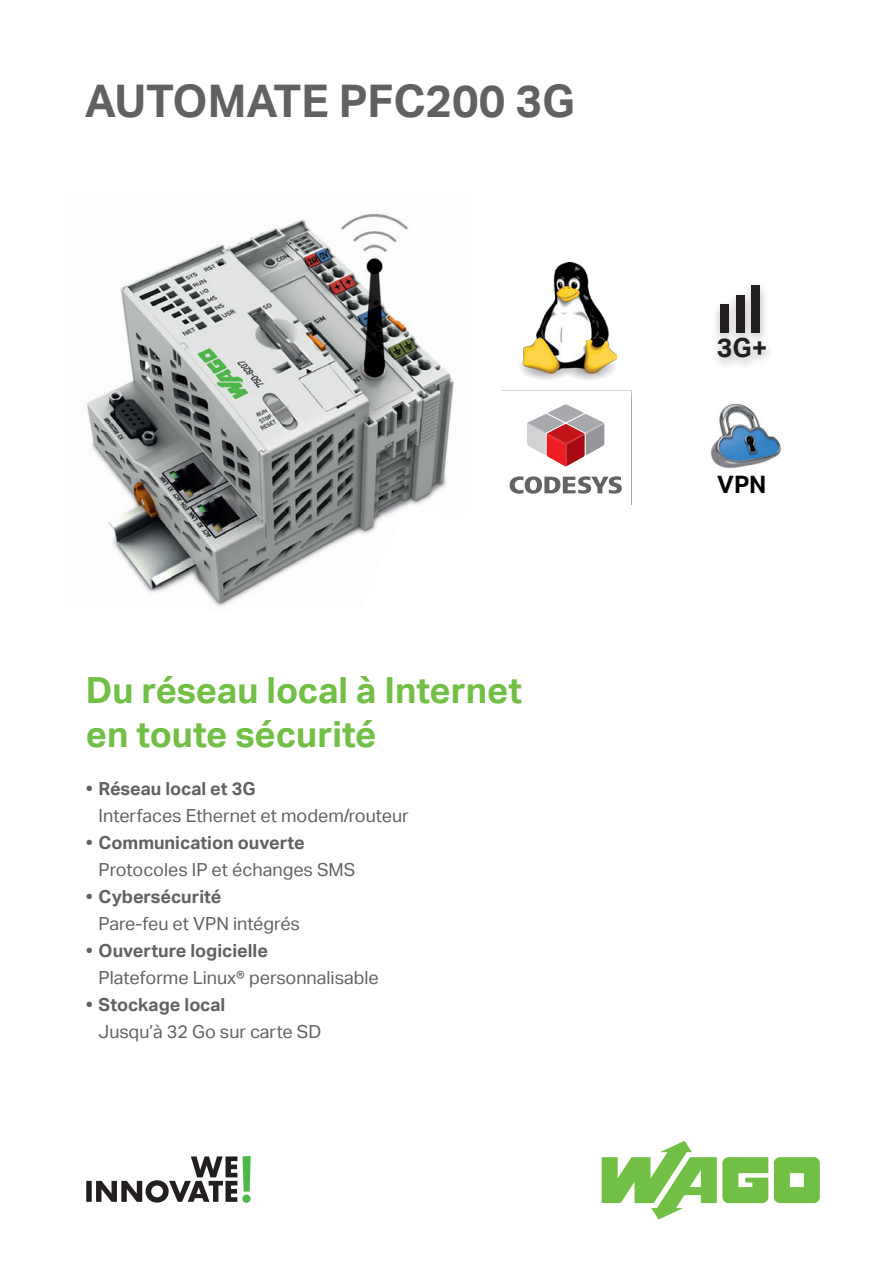
<style>
.page{position:relative;width:893px;height:1263px;background:#fff}
.page>*{position:absolute;margin:0;border:0;box-sizing:border-box;transform-origin:0 0}
.t1{font:700 45px "Aktiv Grotesk";color:#63615f}
.t2{font:700 36px/43.2px "Aktiv Grotesk";color:#71bf44}
.t3{font:700 26.4px "Aktiv Grotesk";color:#231f20}
.t4{font:700 24px "Aktiv Grotesk";color:#000}
.t5{font:18px "Aktiv Grotesk";color:#63615f}
.t6{font:700 18px "Aktiv Grotesk";color:#63615f}
</style>
<div class="page">
<svg style="left:86px;top:1157px;width:165px;height:46px"></svg>
<div style="left:711px;top:281px;width:65px;height:90px;background:#231f20;opacity:.3"></div>
<div style="left:720px;top:304px;width:8px;height:29px;background:#231f20"></div>
<div style="left:736px;top:295px;width:8px;height:38px;background:#231f20"></div>
<div style="left:751px;top:285px;width:9px;height:48px;background:#231f20"></div>
<svg style="left:774px;top:1157px;width:46px;height:46px;background:#81c659"></svg>
<svg style="left:602px;top:1141px;width:166px;height:78px"></svg>
<img style="left:87px;top:213px;width:367px;height:394px">
<img style="left:520px;top:263px;width:97px;height:117px">
<svg style="left:510px;top:476px;width:112px;height:18px"></svg>
<svg style="left:527px;top:404px;width:77px;height:62px"></svg>
<img style="left:710px;top:403px;width:71px;height:65px">
<h1 class="t1" style="left:85px;top:75px;width:491px">AUTOMATE PFC200 3G</h1>
<h2 class="t2" style="left:86px;top:669px;width:438px">Du réseau local à Internet en toute sécurité</h2>
<p class="t6" style="left:86px;top:778px;width:171px">• Réseau local et 3G</p>
<p class="t5" style="left:99px;top:805px;width:312px">Interfaces Ethernet et modem/routeur</p>
<p class="t6" style="left:86px;top:832px;width:220px">• Communication ouverte</p>
<p class="t5" style="left:99px;top:859px;width:258px">Protocoles IP et échanges SMS</p>
<p class="t6" style="left:86px;top:886px;width:137px">• Cybersécurité</p>
<p class="t5" style="left:99px;top:913px;width:203px">Pare-feu et VPN intégrés</p>
<p class="t6" style="left:86px;top:940px;width:184px">• Ouverture logicielle</p>
<p class="t5" style="left:99px;top:967px;width:282px">Plateforme Linux® personnalisable</p>
<p class="t6" style="left:86px;top:994px;width:141px">• Stockage local</p>
<p class="t5" style="left:99px;top:1021px;width:224px">Jusqu’à 32 Go sur carte SD</p>
<h3 class="t3" style="left:717px;top:332px;width:52px">3G+</h3>
<h3 class="t4" style="left:717px;top:471px;width:51px">VPN</h3>
</div>
